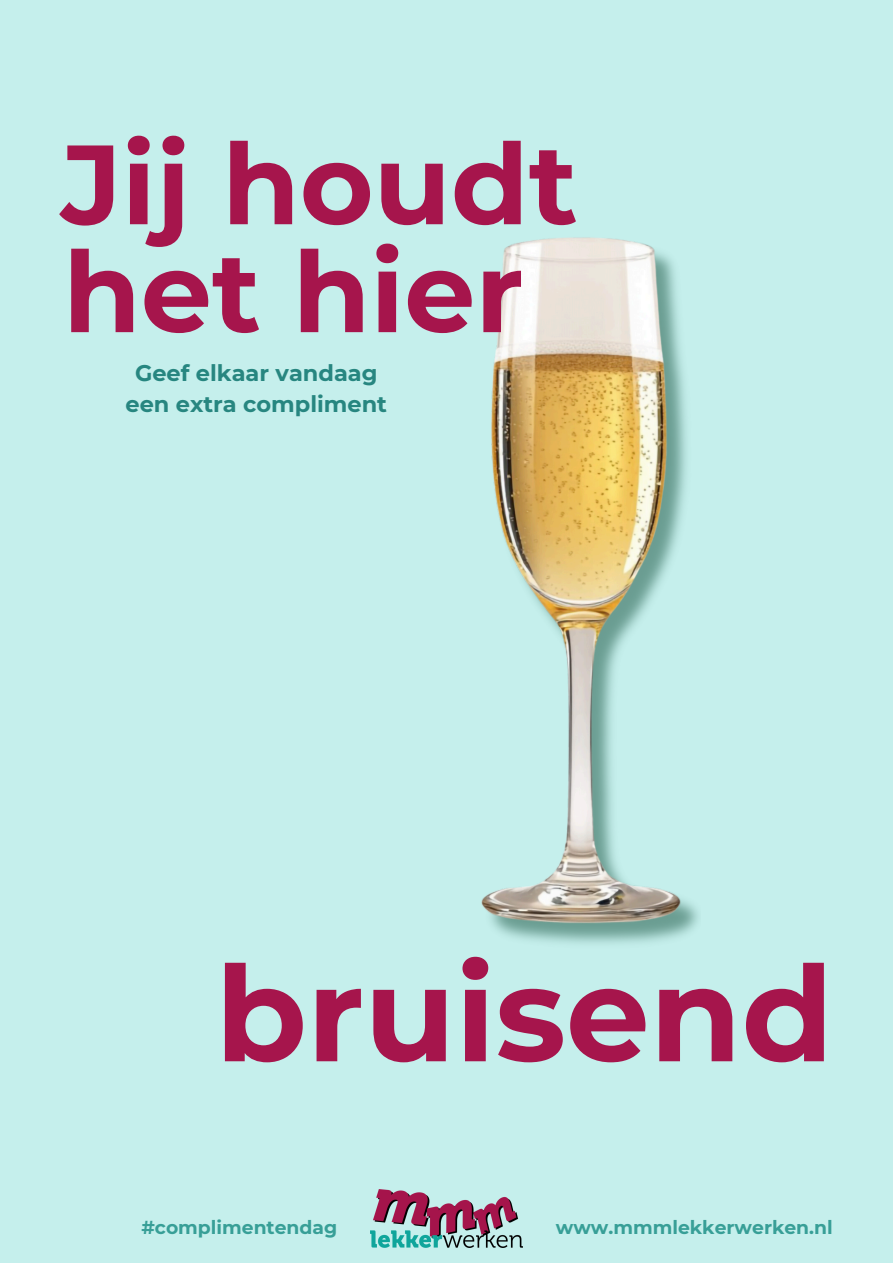
<style>
.page{position:relative;width:893px;height:1263px;background:#c5efec}
.page>*{position:absolute;margin:0;border:0;box-sizing:border-box;transform-origin:0 0}
.t1{font:700 132.75px "Montserrat";color:#a6154c}
.t2{font:700 112.5px "Montserrat";color:#a6154c}
.t3{font:700 22.5px/31.5px "Montserrat";color:#278680;text-align:center}
.t4{font:700 18.75px "Montserrat";color:#389f97}
</style>
<div class="page">
<img style="left:481px;top:237px;width:217px;height:707px">
<img style="left:370px;top:1190px;width:153px;height:57px">
<h2 class="t2" style="left:61px;top:115px;width:518px">Jij houdt</h2>
<p class="t2" style="left:63px;top:223px;width:462px">het hier</p>
<h2 class="t3" style="left:125px;top:357px;width:263px">Geef elkaar vandaag een extra compliment</h2>
<h3 class="t1" style="left:215px;top:933px;width:619px">bruisend</h3>
<h1 class="t4" style="left:141px;top:1215px;width:197px">#complimentendag</h1>
<p class="t4" style="left:556px;top:1215px;width:278px">www.mmmlekkerwerken.nl</p>
</div>
